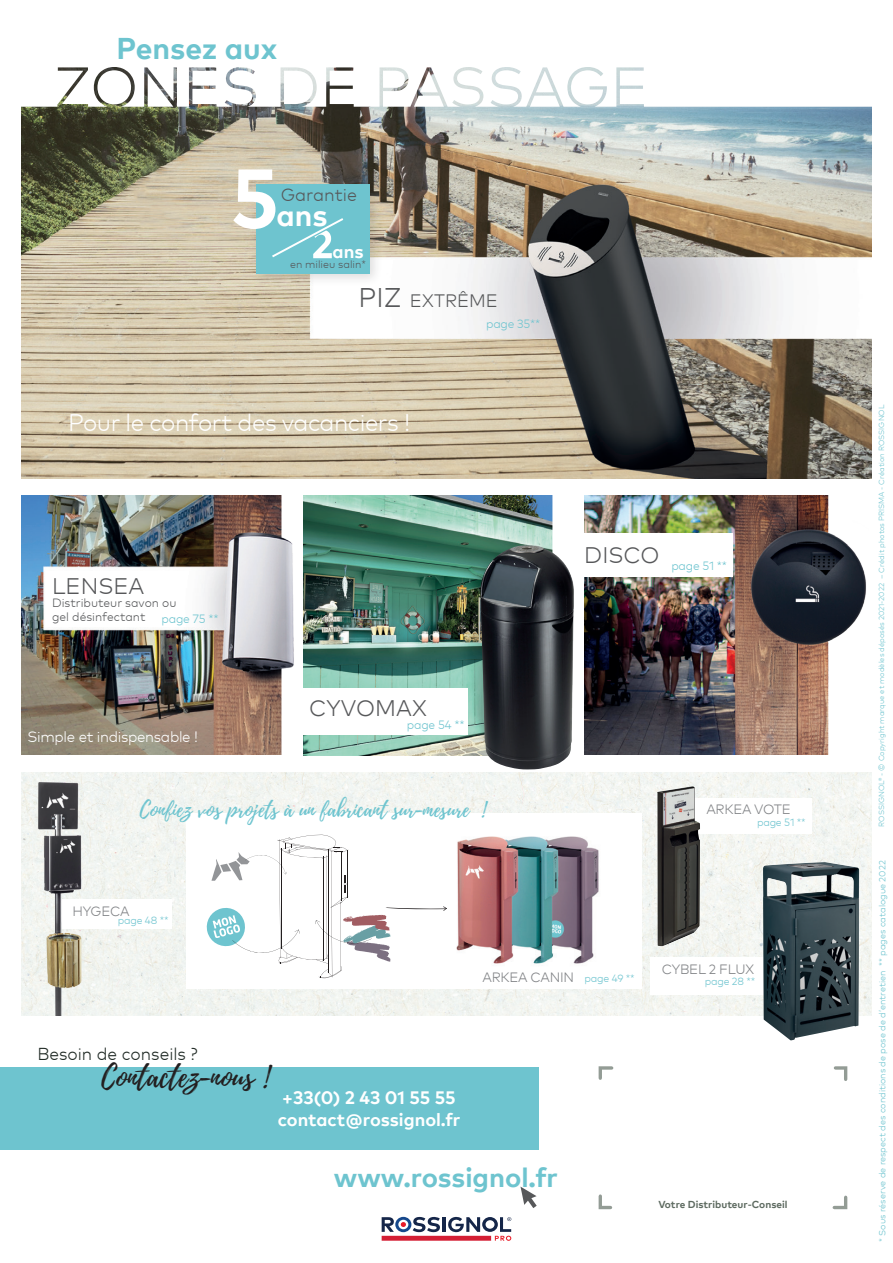
<style>
.page{position:relative;width:893px;height:1263px;background:#fff}
.page>*{position:absolute;margin:0;border:0;box-sizing:border-box;transform-origin:0 0}
.t1{font:700 83.7px "Mark Pro";color:#fff}
.t2{font:700 30px "Mark Pro";color:#6ec4cf}
.t3{font:700 29.85px "Mark Pro";color:#fff}
.t4{font:29.55px "Playlist Script";color:#231f20}
.t5{font:700 27.15px "Mark Pro";color:#6ec4cf}
.t6{font:300 24px "Mark Pro";letter-spacing:-.02em;color:#fff}
.t7{font:300 22.5px "Mark Pro";color:#57585a}
.t8{font:21px "Playlist Script";color:#6ec4cf}
.t9{font:700 18.15px "Mark Pro";color:#fff}
.t10{font:700 18px/21.6px "Mark Pro";color:#fff}
.t11{font:300 18px "Mark Pro";color:#57585a}
.t12{font:300 17.7px "Mark Pro";color:#57585a}
.t13{font:300 17.25px "Mark Pro";color:#1f2924}
.t14{font:300 15px "Mark Pro";letter-spacing:-.02em;color:#fff}
.t15{font:300 13.5px "Mark Pro";letter-spacing:-.02em;color:#808285}
.t16{font:300 12px/13.5px "Mark Pro";color:#57585a}
.t17{font:300 12px "Mark Pro";letter-spacing:-.02em;color:#6ec4cf}
.t18{font:300 10.65px "Mark Pro";color:#57585a}
.t19{font:300 10.5px "Mark Pro";letter-spacing:-.02em;color:#6ec4cf}
.t20{font:700 10.05px "Mark Pro";color:#5e6b61}
.t21{font:300 9px "Mark Pro";color:#6ec4cf}
.t22{font:300 7.5px "Mark Pro";color:#6ec4cf}
.s1{font-size:27px}
</style>
<div class="page">
<svg style="left:382px;top:1217px;width:129px;height:24px"></svg>
<img style="left:21px;top:107px;width:851px;height:371px">
<svg style="left:21px;top:67px;width:851px;height:40px"></svg>
<img style="left:21px;top:773px;width:851px;height:242px">
<div style="left:58px;top:899px;width:114px;height:30px;background:#fff"></div>
<div style="left:694px;top:798px;width:118px;height:35px;background:#fff"></div>
<div style="left:651px;top:958px;width:117px;height:37px;background:#fff"></div>
<div style="left:186px;top:813px;width:455px;height:175px;background:#fff"></div>
<img style="left:593px;top:495px;width:273px;height:260px">
<img style="left:304px;top:495px;width:289px;height:260px">
<div style="left:0;top:1067px;width:539px;height:82px;background:#6ec4cf"></div>
<div style="left:566px;top:533px;width:166px;height:44px;background:#fff"></div>
<div style="left:295px;top:689px;width:173px;height:46px;background:#fff"></div>
<img style="left:657px;top:786px;width:43px;height:160px">
<svg style="left:520px;top:1186px;width:17px;height:22px"></svg>
<svg style="left:598px;top:1194px;width:15px;height:16px"></svg>
<svg style="left:833px;top:1066px;width:15px;height:15px"></svg>
<svg style="left:598px;top:1066px;width:16px;height:14px"></svg>
<svg style="left:832px;top:1195px;width:16px;height:15px"></svg>
<img style="left:456px;top:836px;width:143px;height:128px">
<div style="left:249px;top:178px;width:134px;height:108px;background:#231f20;opacity:.15"></div>
<div style="left:256px;top:184px;width:113px;height:89px;background:#6ec4cf"></div>
<svg style="left:272px;top:218px;width:72px;height:41px"></svg>
<img style="left:21px;top:495px;width:273px;height:260px">
<img style="left:25px;top:776px;width:71px;height:239px">
<svg style="left:206px;top:834px;width:241px;height:145px"></svg>
<img style="left:763px;top:862px;width:96px;height:178px">
<img style="left:480px;top:545px;width:94px;height:224px">
<h2 class="t2" style="left:117px;top:26px;width:162px">Pensez aux</h2>
<h1 class="t1" style="left:230px;top:135px;width:50px">5</h1>
<h3 class="t12" style="left:281px;top:182px;width:78px">Garantie</h3>
<h3 class="t3" style="left:276px;top:192px;width:53px">ans</h3>
<h3 class="t9" style="left:332px;top:238px;width:33px">ans</h3>
<h3 class="t18" style="left:290px;top:256px;width:78px">en milieu salin*</h3>
<h3 class="t11" style="left:359px;top:287px;width:141px"><span class="s1">PIZ</span> EXTRÊME</h3>
<h3 class="t17" style="left:486px;top:315px;width:56px">page 35**</h3>
<h3 class="t6" style="left:68px;top:405px;width:344px">Pour le confort des vacanciers !</h3>
<h3 class="t7" style="left:52px;top:569px;width:94px">LENSEA</h3>
<h3 class="t16" style="left:52px;top:595px;width:126px">Distributeur savon ou gel désinfectant</h3>
<h3 class="t17" style="left:162px;top:610px;width:59px">page 75 **</h3>
<h3 class="t14" style="left:27px;top:726px;width:172px">Simple et indispensable !</h3>
<h3 class="t7" style="left:309px;top:691px;width:119px">CYVOMAX</h3>
<h3 class="t17" style="left:407px;top:715px;width:59px">page 54 **</h3>
<h3 class="t8" style="left:140px;top:794px;width:347px">Confiez vos projets à un fabricant sur-mesure !</h3>
<h3 class="t7" style="left:584px;top:538px;width:76px">DISCO</h3>
<h3 class="t17" style="left:671px;top:557px;width:57px">page 51 **</h3>
<h3 class="t15" style="left:706px;top:799px;width:86px">ARKEA VOTE</h3>
<h3 class="t19" style="left:757px;top:814px;width:50px">page 51 **</h3>
<h3 class="t15" style="left:73px;top:901px;width:59px">HYGECA</h3>
<h3 class="t19" style="left:118px;top:912px;width:52px">page 48 **</h3>
<h3 class="t15" style="left:482px;top:967px;width:93px">ARKEA CANIN</h3>
<h3 class="t15" style="left:662px;top:959px;width:94px">CYBEL 2 FLUX</h3>
<h3 class="t19" style="left:585px;top:970px;width:52px">page 49 **</h3>
<h3 class="t19" style="left:705px;top:974px;width:52px">page 28 **</h3>
<h3 class="t13" style="left:37px;top:1041px;width:162px">Besoin de conseils ?</h3>
<h3 class="t4" style="left:102px;top:1056px;width:169px">Contactez-nous !</h3>
<h3 class="t10" style="left:278px;top:1085px;width:184px">+33(0) 2 43 01 55 55 contact@rossignol.fr</h3>
<h3 class="t5" style="left:334px;top:1156px;width:226px">www.rossignol.fr</h3>
<h3 class="t20" style="left:658px;top:1196px;width:131px">Votre Distributeur-Conseil</h3>
<p class="t22" style="left:876px;top:826px;width:423px;rotate:-90deg">ROSSIGNOL® - © Copyright marque et modèles déposés 2021-2022 – Crédit photos PRISMA - Création ROSSIGNOL</p>
<p class="t21" style="left:875px;top:1242px;width:383px;rotate:-90deg">* Sous réserve de respect des conditions de pose de d’entretien ** pages catalogue 2022</p>
</div>
